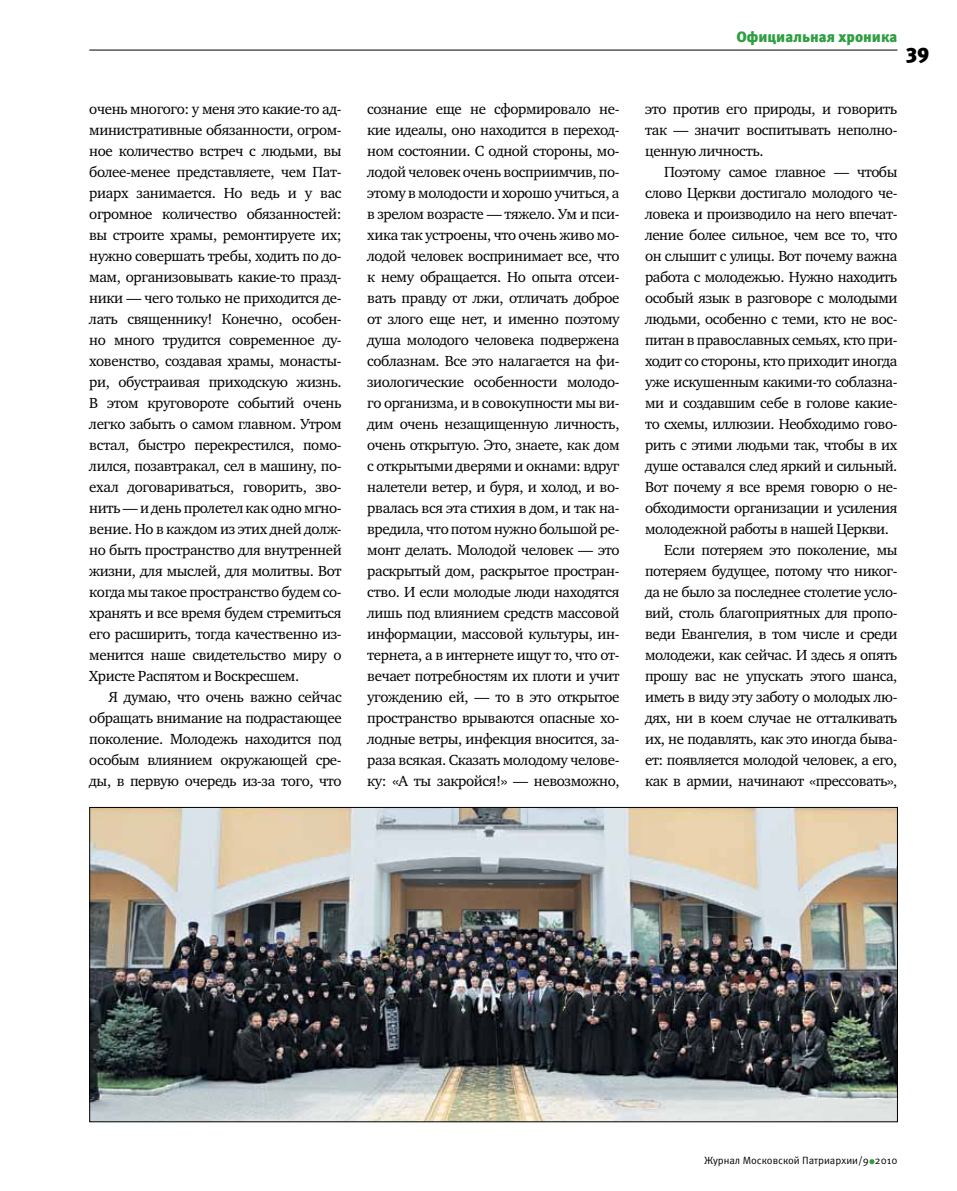
<style>
.page{position:relative;width:957px;height:1191px;background:#fff}
.page>*{position:absolute;margin:0;border:0;box-sizing:border-box;transform-origin:0 0}
.t1{font:900 21px "Meta Pro";color:#000}
.t2{font:15px/21px "Charter ITC";letter-spacing:-.03em;color:#000;text-align:justify}
.t3{font:900 15px "Meta Pro";color:#2f9e41}
.t4{font:10.5px "Meta Pro";color:#000}
</style>
<div class="page">
<hr style="left:89px;top:50px;width:808px;height:1px;background:#000">
<svg style="left:869px;top:1159px;width:5px;height:5px"></svg>
<img style="left:91px;top:809px;width:805px;height:311px">
<p class="t2" style="left:89px;top:98px;width:254px">очень многого: у меня это какие-то ад&shy;министративные обязанности, огром&shy;ное количество встреч с людьми, вы более-менее представляете, чем Пат&shy;риарх занимается. Но ведь и у вас огромное количество обязанностей: вы строите храмы, ремонтируете их; нужно совершать требы, ходить по до&shy;мам, организовывать какие-то празд&shy;ники — чего только не приходится де&shy;лать священнику! Конечно, особен&shy;но много трудится современное ду&shy;ховенство, создавая храмы, монасты&shy;ри, обустраивая приходскую жизнь.<br>В этом круговороте событий очень легко забыть о самом главном. Утром встал, быстро перекрестился, помо&shy;лился, позавтракал, сел в машину, по&shy;ехал договариваться, говорить, зво&shy;нить — и день пролетел как одно мгно&shy;вение. Но в каждом из этих дней долж&shy;но быть пространство для внутренней жизни, для мыслей, для молитвы. Вот когда мы такое пространство будем со&shy;хранять и все время будем стремиться его расширить, тогда качественно из&shy;менится наше свидетельство миру о Христе Распятом и Воскресшем.</p>
<p class="t2" style="left:89px;top:686px;width:254px;text-indent:19px">Я думаю, что очень важно сейчас обращать внимание на подрастающее поколение. Молодежь находится под особым влиянием окружающей сре&shy;ды, в первую очередь из-за того, что</p>
<p class="t3" style="left:736px;top:27px;width:162px">Официальная хроника</p>
<h1 class="t1" style="left:906px;top:38px;width:25px">39</h1>
<p class="t2" style="left:367px;top:98px;width:254px">сознание еще не сформировало не&shy;кие идеалы, оно находится в переход&shy;ном состоянии. С одной стороны, мо&shy;лодой человек очень восприимчив, по&shy;этому в молодости и хорошо учиться, а в зрелом возрасте — тяжело. Ум и пси&shy;хика так устроены, что очень живо мо&shy;лодой человек воспринимает все, что к нему обращается. Но опыта отсеи&shy;вать правду от лжи, отличать доброе от злого еще нет, и именно поэтому душа молодого человека подвержена соблазнам. Все это налагается на фи&shy;зиологические особенности молодо&shy;го организма, и в совокупности мы ви&shy;дим очень незащищенную личность, очень открытую. Это, знаете, как дом с открытыми дверями и окнами: вдруг налетели ветер, и буря, и холод, и во&shy;рвалась вся эта стихия в дом, и так на&shy;вредила, что потом нужно большой ре&shy;монт делать. Молодой человек — это раскрытый дом, раскрытое простран&shy;ство. И если молодые люди находятся лишь под влиянием средств массовой информации, массовой культуры, ин&shy;тернета, а в интернете ищут то, что от&shy;вечает потребностям их плоти и учит угождению ей, — то в это открытое пространство врываются опасные хо&shy;лодные ветры, инфекция вносится, за&shy;раза всякая. Сказать молодому челове&shy;ку: «А ты закройся!» — невозможно,</p>
<p class="t2" style="left:645px;top:98px;width:254px">это против его природы, и говорить так — значит воспитывать неполно&shy;ценную личность.</p>
<p class="t2" style="left:664px;top:161px;width:235px">Поэтому самое главное — чтобы</p>
<p class="t2" style="left:645px;top:182px;width:254px">слово Церкви достигало молодого че-</p>
<p class="t2" style="left:645px;top:203px;width:254px">ловека и производило на него впечат-</p>
<p class="t2" style="left:645px;top:224px;width:254px">ление более сильное, чем все то, что</p>
<p class="t2" style="left:645px;top:245px;width:254px">он слышит с улицы. Вот почему важна</p>
<p class="t2" style="left:645px;top:266px;width:254px">работа с молодежью. Нужно находить</p>
<p class="t2" style="left:645px;top:287px;width:254px">особый язык в разговоре с молодыми</p>
<p class="t2" style="left:645px;top:308px;width:254px">людьми, особенно с теми, кто не вос-</p>
<p class="t2" style="left:645px;top:329px;width:254px">питан в православных семьях, кто при-</p>
<p class="t2" style="left:645px;top:350px;width:254px">ходит со стороны, кто приходит иногда</p>
<p class="t2" style="left:645px;top:371px;width:254px">уже искушенным какими-то соблазна-</p>
<p class="t2" style="left:645px;top:392px;width:254px">ми и создавшим себе в голове какие-</p>
<p class="t2" style="left:645px;top:413px;width:254px">то схемы, иллюзии. Необходимо гово-</p>
<p class="t2" style="left:645px;top:434px;width:254px">рить с этими людьми так, чтобы в их</p>
<p class="t2" style="left:645px;top:455px;width:254px">душе оставался след яркий и сильный.</p>
<p class="t2" style="left:645px;top:476px;width:254px">Вот почему я все время говорю о не-</p>
<p class="t2" style="left:645px;top:497px;width:254px">обходимости организации и усиления</p>
<p class="t2" style="left:645px;top:518px;width:245px">молодежной работы в нашей Церкви.</p>
<p class="t2" style="left:664px;top:539px;width:235px">Если потеряем это поколение, мы</p>
<p class="t2" style="left:645px;top:560px;width:254px">потеряем будущее, потому что никог-</p>
<p class="t2" style="left:645px;top:581px;width:254px">да не было за последнее столетие усло-</p>
<p class="t2" style="left:645px;top:602px;width:254px">вий, столь благоприятных для пропо-</p>
<p class="t2" style="left:645px;top:623px;width:254px">веди Евангелия, в том числе и среди</p>
<p class="t2" style="left:645px;top:644px;width:254px">молодежи, как сейчас. И здесь я опять</p>
<p class="t2" style="left:645px;top:665px;width:254px">прошу вас не упускать этого шанса,</p>
<p class="t2" style="left:645px;top:686px;width:254px">иметь в виду эту заботу о молодых лю-</p>
<p class="t2" style="left:645px;top:707px;width:254px">дях, ни в коем случае не отталкивать</p>
<p class="t2" style="left:645px;top:728px;width:254px">их, не подавлять, как это иногда быва-</p>
<p class="t2" style="left:645px;top:749px;width:254px">ет: появляется молодой человек, а его,</p>
<p class="t2" style="left:645px;top:770px;width:254px">как в армии, начинают «прессовать»,</p>
<p class="t4" style="left:704px;top:1153px;width:195px">Журнал Московской Патриархии/9 2010</p>
</div>
